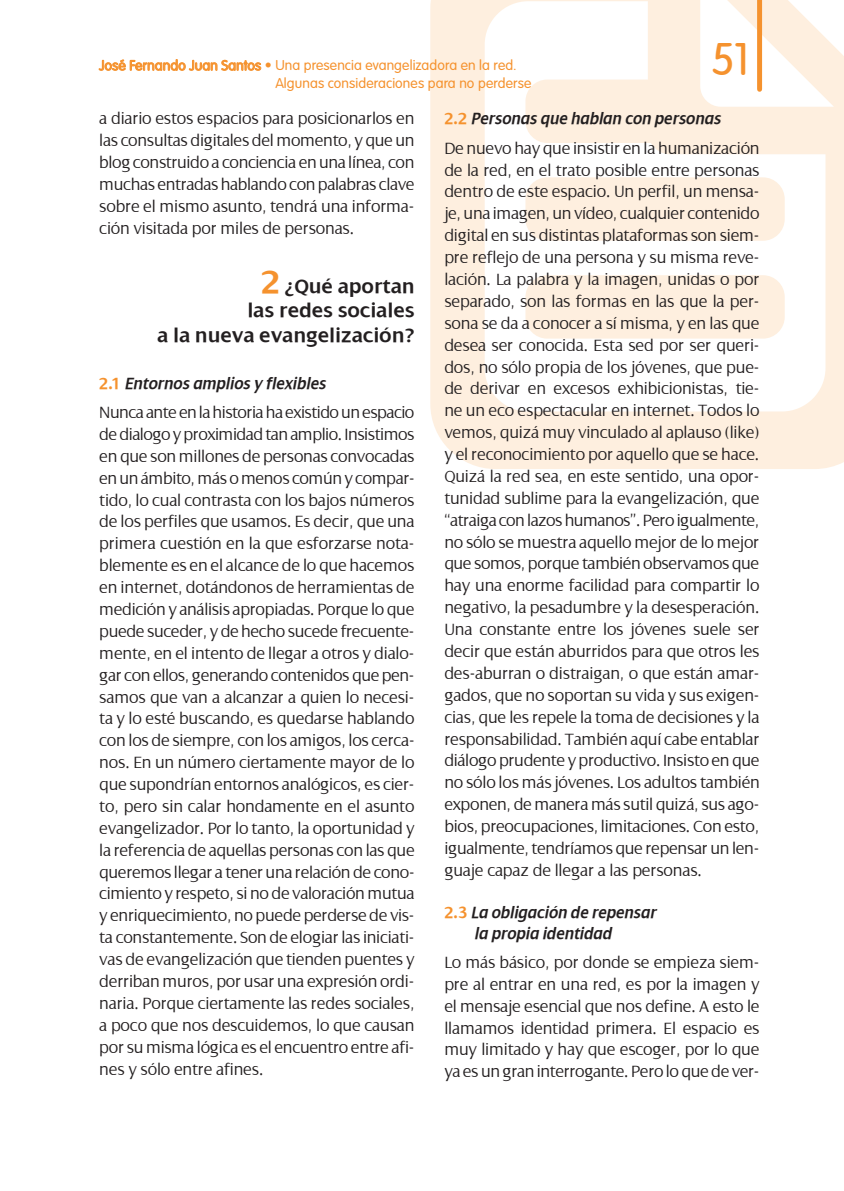
<style>
.page{position:relative;width:844px;height:1191px;background:#fff}
.page>*{position:absolute;margin:0;border:0;box-sizing:border-box;transform-origin:0 0}
.t1{font:300 45.5px "Vag";color:#f5922e}
.t2{font:600 21px/24.5px "Dialog";letter-spacing:.02em;color:#231f20;text-align:right}
.t3{font:300 17.5px/21.9px "Dialog";letter-spacing:-.015em;color:#231f20;text-align:justify}
.t4{font:italic 600 17.5px/21px "Dialog";letter-spacing:.01em;color:#231f20;scale:.95 1}
.t5{font:300 14px "VAG Rounded Std";letter-spacing:.01em;color:#f5922e}
.s1{font-weight:700;font-size:35px;color:#f5922e}
.s2{font-weight:700;color:#f5922e}
.s3{font-weight:600;font-style:italic}
.s4{font-weight:700;font-style:normal;color:#f5922e}
</style>
<div class="page">
<svg style="left:430px;top:0;width:413px;height:469px"></svg>
<div style="left:525px;top:275px;width:259px;height:63px;background:#feefdf;border-radius:22px"></div>
<div style="left:525px;top:177px;width:259px;height:64px;background:#feefdf;border-radius:22px"></div>
<svg style="left:756px;top:0;width:5px;height:89px"></svg>
<svg style="left:99px;top:59px;width:162px;height:12px"></svg>
<p class="t5" style="left:99px;top:57px;width:419px">José Fernando Juan Santos • Una presencia evangelizadora en la red.</p>
<p class="t5" style="left:275px;top:75px;width:257px">Algunas consideraciones para no perderse</p>
<h1 class="t1" style="left:711px;top:34px;width:40px">51</h1>
<p class="t3" style="left:99px;top:108px;width:317px">a diario estos espacios para posicionarlos en las consultas digitales del momento, y que un blog construido a conciencia en una línea, con muchas entradas hablando con palabras clave sobre el mismo asunto, tendrá una informa&shy;ción visitada por miles de personas.</p>
<p class="t2" style="left:157px;top:274px;width:258px"><span class="s1">2</span> ¿Qué aportan<br>las redes sociales<br>a la nueva evangelización?</p>
<p class="t3" style="left:99px;top:368px;width:316px;line-height:29.4px"><span class="s2">2.1</span> <span class="s3">Entornos amplios y flexibles<br></span>Nunca ante en la historia ha existido un espacio</p>
<p class="t3" style="left:99px;top:423px;width:317px">de dialogo y proximidad tan amplio. Insistimos en que son millones de personas convocadas en un ámbito, más o menos común y compar&shy;tido, lo cual contrasta con los bajos números de los perfiles que usamos. Es decir, que una primera cuestión en la que esforzarse nota&shy;blemente es en el alcance de lo que hacemos en internet, dotándonos de herramientas de medición y análisis apropiadas. Porque lo que puede suceder, y de hecho sucede frecuente&shy;mente, en el intento de llegar a otros y dialo&shy;gar con ellos, generando contenidos que pen&shy;samos que van a alcanzar a quien lo necesi&shy;ta y lo esté buscando, es quedarse hablando con los de siempre, con los amigos, los cerca&shy;nos. En un número ciertamente mayor de lo que supondrían entornos analógicos, es cier&shy;to, pero sin calar hondamente en el asunto evangelizador. Por lo tanto, la oportunidad y la referencia de aquellas personas con las que queremos llegar a tener una relación de cono&shy;cimiento y respeto, si no de valoración mutua y enriquecimiento, no puede perderse de vis&shy;ta constantemente. Son de elogiar las iniciati&shy;vas de evangelización que tienden puentes y derriban muros, por usar una expresión ordi&shy;naria. Porque ciertamente las redes sociales, a poco que nos descuidemos, lo que causan por su misma lógica es el encuentro entre afi&shy;nes y sólo entre afines.</p>
<p class="t3" style="left:444px;top:104px;width:317px;line-height:29.4px"><span class="s2">2.2</span> <span class="s3">Personas que hablan con personas<br></span>De nuevo hay que insistir en la humanización</p>
<p class="t3" style="left:444px;top:159px;width:317px">de la red, en el trato posible entre personas dentro de este espacio. Un perfil, un mensa&shy;je, una imagen, un vídeo, cualquier contenido digital en sus distintas plataformas son siem&shy;pre reflejo de una persona y su misma reve&shy;lación. La palabra y la imagen, unidas o por separado, son las formas en las que la per&shy;sona se da a conocer a sí misma, y en las que desea ser conocida. Esta sed por ser queri&shy;dos, no sólo propia de los jóvenes, que pue&shy;de derivar en excesos exhibicionistas, tie&shy;ne un eco espectacular en internet. Todos lo vemos, quizá muy vinculado al aplauso (like) y el reconocimiento por aquello que se hace.<br>Quizá la red sea, en este sentido, una opor&shy;tunidad sublime para la evangelización, que “atraiga con lazos humanos”. Pero igualmente, no sólo se muestra aquello mejor de lo mejor que somos, porque también observamos que hay una enorme facilidad para compartir lo negativo, la pesadumbre y la desesperación.<br>Una constante entre los jóvenes suele ser decir que están aburridos para que otros les des-aburran o distraigan, o que están amar&shy;gados, que no soportan su vida y sus exigen&shy;cias, que les repele la toma de decisiones y la responsabilidad. También aquí cabe entablar diálogo prudente y productivo. Insisto en que no sólo los más jóvenes. Los adultos también exponen, de manera más sutil quizá, sus ago&shy;bios, preocupaciones, limitaciones. Con esto, igualmente, tendríamos que repensar un len&shy;guaje capaz de llegar a las personas.</p>
<p class="t4" style="left:474px;top:901px;width:193px;text-indent:-30px"><span class="s4">2.3</span> La obligación de repensar la propia identidad</p>
<p class="t3" style="left:444px;top:951px;width:317px">Lo más básico, por donde se empieza siem&shy;pre al entrar en una red, es por la imagen y el mensaje esencial que nos define. A esto le llamamos identidad primera. El espacio es muy limitado y hay que escoger, por lo que ya es un gran interrogante. Pero lo que de ver-</p>
</div>
